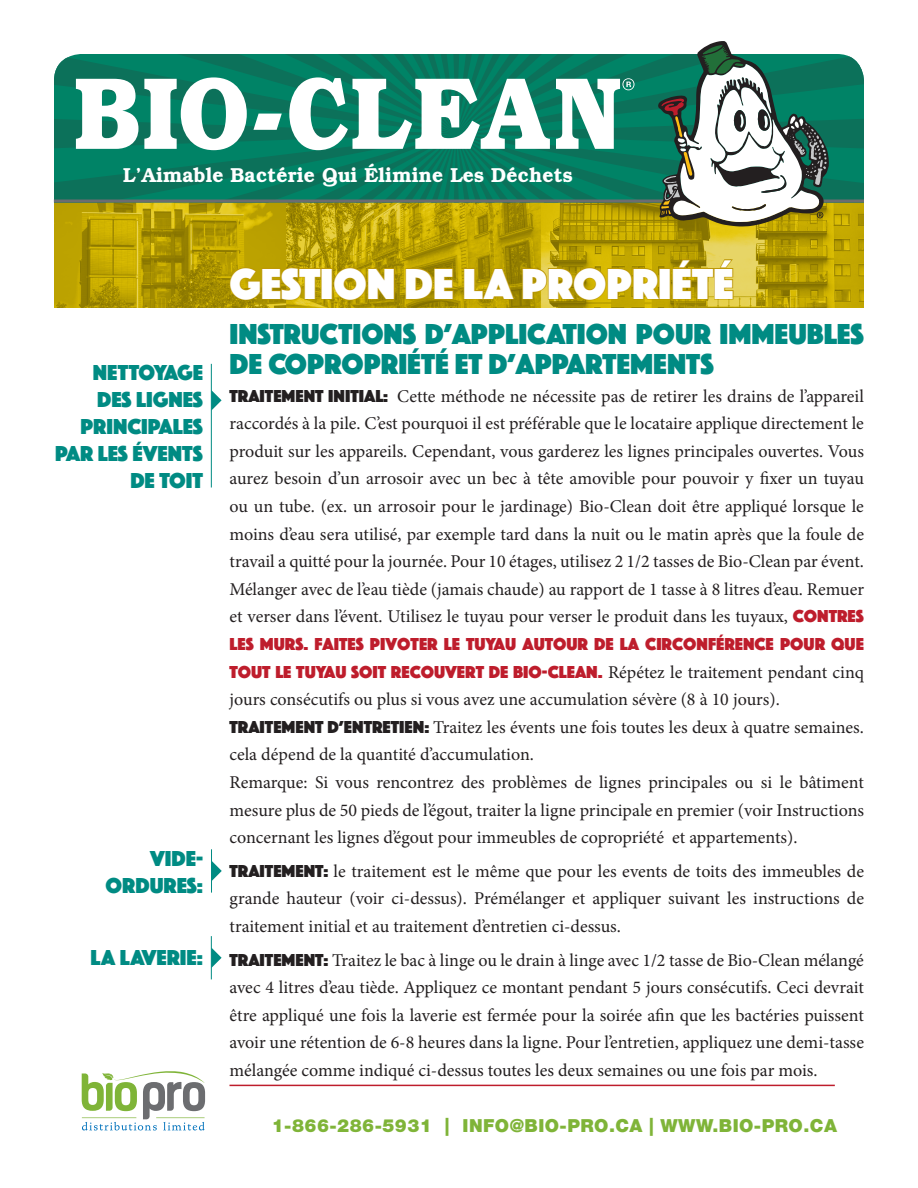
<style>
.page{position:relative;width:918px;height:1188px;background:#fff}
.page>*{position:absolute;margin:0;border:0;box-sizing:border-box;transform-origin:0 0}
.t1{font:45px "Phosphate Solid";color:#fff}
.t2{font:30px/30px "Phosphate Solid";color:#008b83}
.t3{font:22.5px "Phosphate Solid";color:#008b83}
.t4{font:600 20.25px "Bookman";letter-spacing:.01em;color:#fff;scale:.95 1}
.t5{font:18px/27.6px "Minion Pro";color:#231f20;text-align:justify}
.t6{font:900 18px "Helvetica Neue LT Std";letter-spacing:.025em;color:#7fb438}
.s1{font-family:"Phosphate Solid"}
.s2{font-family:"Phosphate Solid";color:#be1d2c}
</style>
<div class="page">
<svg style="left:82px;top:1071px;width:123px;height:60px"></svg>
<hr style="left:230px;top:1085px;width:605px;height:1px;background:#be1d2c">
<img style="left:54px;top:202px;width:810px;height:106px">
<svg style="left:54px;top:54px;width:810px;height:146px;background:#077b61"></svg>
<hr style="left:54px;top:200px;width:810px;height:2px;background:#6c6d70">
<svg style="left:658px;top:41px;width:171px;height:186px"></svg>
<svg style="left:229px;top:266px;width:93px;height:35px;background:#b89b02"></svg>
<div style="left:321px;top:268px;width:12px;height:32px;border:2px solid #bd9705"></div>
<svg style="left:333px;top:266px;width:63px;height:35px;background:#b29701"></svg>
<svg style="left:405px;top:267px;width:49px;height:33px;background:#ac9101"></svg>
<svg style="left:463px;top:267px;width:53px;height:34px;background:#b09600"></svg>
<svg style="left:522px;top:266px;width:140px;height:35px;background:#bca007"></svg>
<div style="left:659px;top:268px;width:12px;height:32px;border:2px solid #bd9705"></div>
<svg style="left:672px;top:259px;width:62px;height:41px;background:#c1a820"></svg>
<svg style="left:76px;top:77px;width:558px;height:73px"></svg>
<svg style="left:212px;top:391px;width:10px;height:19px"></svg>
<svg style="left:212px;top:861px;width:10px;height:20px"></svg>
<svg style="left:212px;top:948px;width:10px;height:20px"></svg>
<hr style="left:211px;top:364px;width:1px;height:124px;background:#008b83">
<hr style="left:211px;top:849px;width:1px;height:44px;background:#008b83">
<hr style="left:211px;top:936px;width:1px;height:43px;background:#008b83">
<p class="t4" style="left:123px;top:163px;width:475px">L’Aimable Bactérie Qui Élimine Les Déchets</p>
<p class="t3" style="left:93px;top:357px;width:112px">NETTOYAGE</p>
<p class="t3" style="left:97px;top:384px;width:107px">DES LIGNES</p>
<p class="t3" style="left:80px;top:411px;width:124px">PRINCIPALES</p>
<p class="t3" style="left:55px;top:438px;width:149px">PAR LES ÉVENTS</p>
<p class="t3" style="left:130px;top:465px;width:74px">DE TOIT</p>
<p class="t3" style="left:150px;top:842px;width:54px">VIDE-</p>
<p class="t3" style="left:106px;top:869px;width:99px">ORDURES:</p>
<p class="t3" style="left:90px;top:942px;width:114px">LA LAVERIE:</p>
<h1 class="t1" style="left:230px;top:252px;width:506px">GESTION DE LA PROPRIÉTÉ</h1>
<p class="t2" style="left:230px;top:317px;width:636px">INSTRUCTIONS D’APPLICATION POUR IMMEUBLES<br>DE COPROPRIÉTÉ ET D’APPARTEMENTS</p>
<p class="t5" style="left:230px;top:382px;width:636px"><span class="s1">TRAITEMENT INITIAL:</span> Cette méthode ne nécessite pas de retirer les drains de l’appareil raccordés à la pile. C’est pourquoi il est préférable que le locataire applique directement le produit sur les appareils. Cependant, vous garderez les lignes principales ouvertes. Vous aurez besoin d’un arrosoir avec un bec à tête amovible pour pouvoir y fixer un tuyau ou un tube. (ex. un arrosoir pour le jardinage) Bio-Clean doit être appliqué lorsque le moins d’eau sera utilisé, par exemple tard dans la nuit ou le matin après que la foule de travail a quitté pour la journée. Pour 10 étages, utilisez 2 1/2 tasses de Bio-Clean par évent.<br>Mélanger avec de l’eau tiède (jamais chaude) au rapport de 1 tasse à 8 litres d’eau. Remuer et verser dans l’évent. Utilisez le tuyau pour verser le produit dans les tuyaux, <span class="s2">CONTRES LES MURS. FAITES PIVOTER LE TUYAU AUTOUR DE LA CIRCONFÉRENCE POUR QUE TOUT LE TUYAU SOIT RECOUVERT DE BIO-CLEAN.</span> Répétez le traitement pendant cinq jours consécutifs ou plus si vous avez une accumulation sévère (8 à 10 jours).</p>
<p class="t5" style="left:230px;top:713px;width:636px"><span class="s1">TRAITEMENT D’ENTRETIEN:</span> Traitez les évents une fois toutes les deux à quatre semaines. cela dépend de la quantité d’accumulation.</p>
<p class="t5" style="left:230px;top:769px;width:636px">Remarque: Si vous rencontrez des problèmes de lignes principales ou si le bâtiment mesure plus de 50 pieds de l’égout, traiter la ligne principale en premier (voir Instructions concernant les lignes d’égout pour immeubles de copropriété et appartements).</p>
<p class="t5" style="left:230px;top:857px;width:636px"><span class="s1">TRAITEMENT:</span> le traitement est le même que pour les events de toits des immeubles de grande hauteur (voir ci-dessus). Prémélanger et appliquer suivant les instructions de traitement initial et au traitement d’entretien ci-dessus.</p>
<p class="t5" style="left:230px;top:946px;width:636px"><span class="s1">TRAITEMENT:</span> Traitez le bac à linge ou le drain à linge avec 1/2 tasse de Bio-Clean mélangé avec 4 litres d’eau tiède. Appliquez ce montant pendant 5 jours consécutifs. Ceci devrait être appliqué une fois la laverie est fermée pour la soirée afin que les bactéries puissent avoir une rétention de 6-8 heures dans la ligne. Pour l’entretien, appliquez une demi-tasse mélangée comme indiqué ci-dessus toutes les deux semaines ou une fois par mois.</p>
<p class="t6" style="left:272px;top:1115px;width:567px">1-866-286-5931 | INFO@BIO-PRO.CA | WWW.BIO-PRO.CA</p>
</div>
